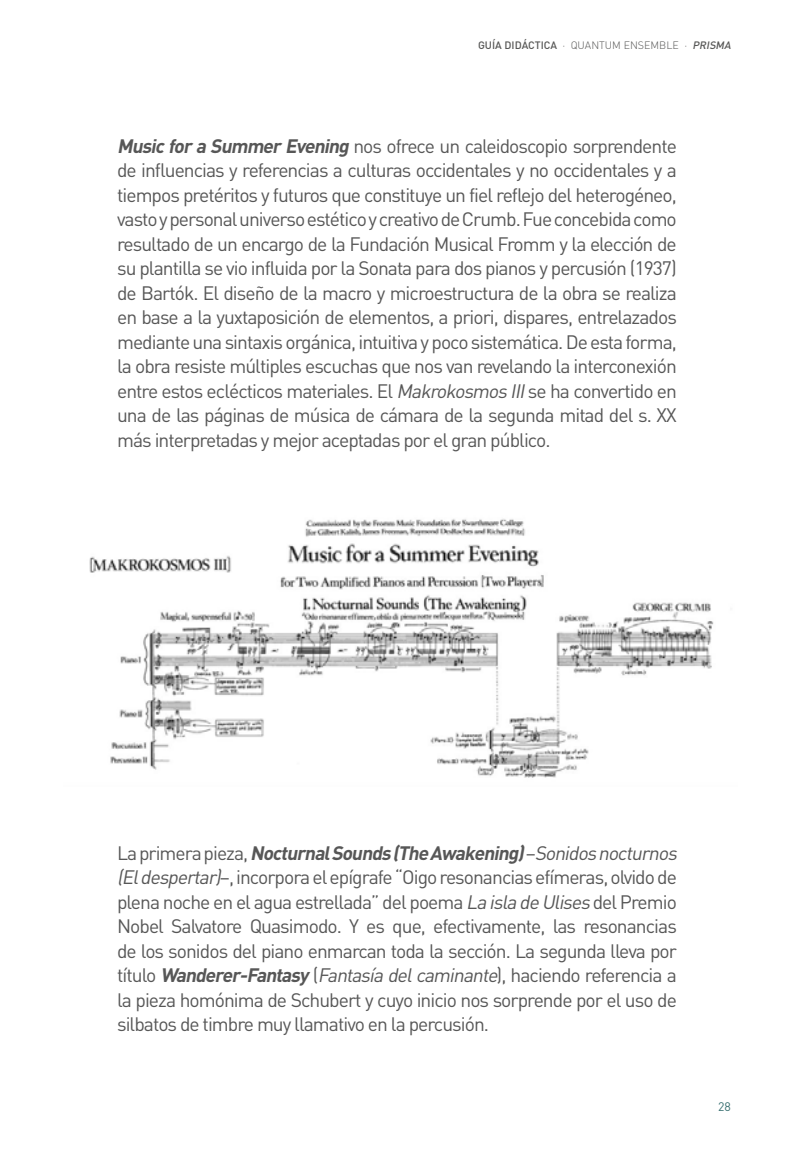
<style>
.page{position:relative;width:794px;height:1166px;background:#fff}
.page>*{position:absolute;margin:0;border:0;box-sizing:border-box;transform-origin:0 0}
.t1{font:19.25px/24.5px "DIN";letter-spacing:-.05em;color:#575757;text-align:justify}
.t2{font:12.25px "DIN";color:#397071}
.t3{font:300 10.67px "DIN Pro";color:#575756}
.s1{font-weight:500}
.s2{font-weight:500;font-style:italic}
.s3{font-weight:700;font-style:italic}
.s4{font-style:italic}
</style>
<div class="page">
<img style="left:89px;top:519px;width:625px;height:259px">
<p class="t3" style="left:478px;top:38px;width:257px"><span class="s1">GUÍA DIDÁCTICA</span> · QUANTUM ENSEMBLE · <span class="s2">PRISMA</span></p>
<p class="t1" style="left:117px;top:133px;width:561px"><span class="s3">MusicforaSummerEvening</span> nos ofrece un caleidoscopio sorprendente de influencias y referencias a culturas occidentales y no occidentales y a tiempos pretéritos y futuros que constituye un fiel reflejo del heterogéneo, vasto y personal universo estético y creativo de Crumb. Fue concebida como resultado de un encargo de la Fundación Musical Fromm y la elección de su plantilla se vio influida por la Sonata para dos pianos y percusión (1937) de Bartók. El diseño de la macro y microestructura de la obra se realiza en base a la yuxtaposición de elementos, a priori, dispares, entrelazados mediante una sintaxis orgánica, intuitiva y poco sistemática. De esta forma, la obra resiste múltiples escuchas que nos van revelando la interconexión entre estos eclécticos materiales. El <span class="s4">MakrokosmosIII</span>se ha convertido en una de las páginas de música de cámara de la segunda mitad del s. XX más interpretadas y mejor aceptadas por el gran público.</p>
<p class="t1" style="left:117px;top:840px;width:565px;text-align:left">L a p r i m e ra p i e z a , <span class="s3">NocturnalSounds(The Awakening)</span>– <span class="s4">Sonidosnocturnos (Eldespertar)</span>–, incorpora el epígrafe “Oigo resonancias efímeras, olvido de plena noche en el agua estrellada” del poema <span class="s4">LaisladeUlises</span>del Premio Nobel Salvatore Quasimodo. Y es que, efectivamente, las resonancias de los sonidos del piano enmarcan toda la sección. La segunda lleva por t ít u lo <span class="s3">Wanderer-Fantasy</span> ( <span class="s4">Fantasíadelcaminante</span>) , h a c i e n d o re fe re n c i a a la pieza homónima de Schubert y cuyo inicio nos sorprende por el uso de silbatos de timbre muy llamativo en la percusión.</p>
<p class="t2" style="left:718px;top:1099px;width:14px">28</p>
</div>
